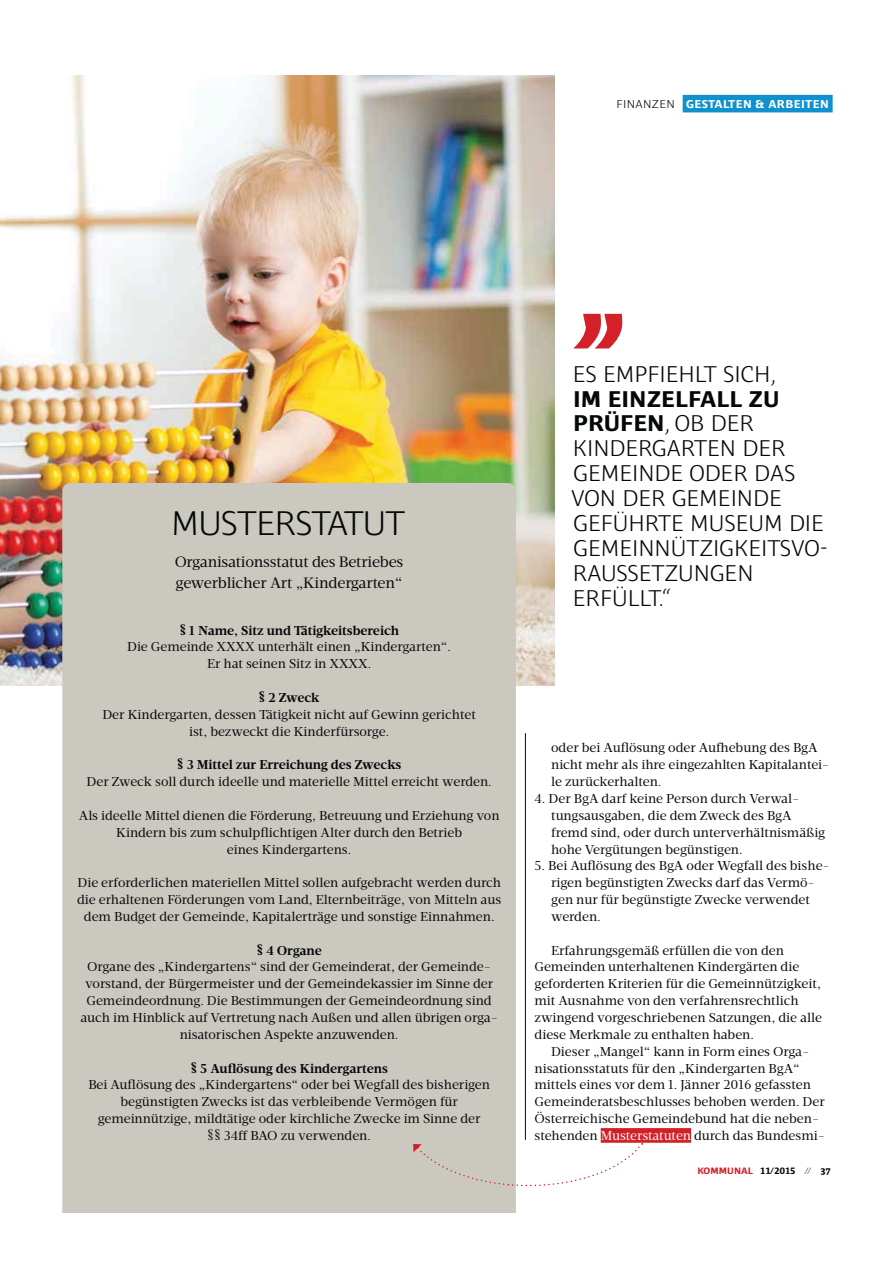
<style>
.page{position:relative;width:893px;height:1263px;background:#fff}
.page>*{position:absolute;margin:0;border:0;box-sizing:border-box;transform-origin:0 0}
.t1{font:300 35.1px "Ardoise Ptf";letter-spacing:-.02em;color:#040809}
.t2{font:300 23.4px/24.9px "Ardoise Ptf";color:#040809}
.t3{font:15.45px/20.5px "Velino Text";letter-spacing:-.015em;color:#040809}
.t4{font:13.2px/16.8px "Velino Text";letter-spacing:-.005em;color:#040809;text-align:center}
.t5{font:700 13.2px "Velino Text";letter-spacing:-.005em;color:#040809}
.t6{font:700 11.7px "Ardoise Ptf";letter-spacing:.03em;color:#fff}
.t7{font:300 11.7px "Ardoise Ptf";letter-spacing:.03em;color:#040809;scale:1.04 1}
.t8{font:700 9.45px "Ardoise Ptf";letter-spacing:.005em;color:#040809}
.s1{font-weight:700}
.s2{color:#fff}
.s3{color:#d31f28}
.s4{font-weight:300}
</style>
<div class="page">
<img style="left:0;top:75px;width:554px;height:610px">
<div style="left:62px;top:483px;width:454px;height:730px;background:#cac8bf"></div>
<div style="left:600px;top:1128px;width:91px;height:15px;background:#d31f28"></div>
<hr style="left:525px;top:733px;width:1px;height:407px;background:#040809">
<svg style="left:413px;top:1143px;width:229px;height:57px"></svg>
<svg style="left:573px;top:314px;width:49px;height:35px"></svg>
<div style="left:682px;top:95px;width:150px;height:17px;background:#0f91ce"></div>
<p class="t7" style="left:616px;top:100px;width:58px">FINANZEN</p>
<p class="t6" style="left:686px;top:99px;width:144px">GESTALTEN &amp; ARBEITEN</p>
<h1 class="t1" style="left:171px;top:511px;width:236px">MUSTERSTATUT</h1>
<p class="t3" style="left:175px;top:553px;width:230px">Organisationsstatut des Betriebes gewerblicher Art „Kindergarten“</p>
<p class="t5" style="left:179px;top:625px;width:221px">§ 1 Name, Sitz und Tätigkeitsbereich</p>
<p class="t4" style="left:127px;top:640px;width:325px">Die Gemeinde XXXX unterhält einen „Kindergarten“.<br>Er hat seinen Sitz in XXXX.</p>
<p class="t5" style="left:258px;top:692px;width:63px">§ 2 Zweck</p>
<p class="t4" style="left:102px;top:707px;width:375px">Der Kindergarten, dessen Tätigkeit nicht auf Gewinn gerichtet ist, bezweckt die Kinderfürsorge.</p>
<p class="t5" style="left:177px;top:760px;width:226px">§ 3 Mittel zur Erreichung des Zwecks</p>
<p class="t4" style="left:87px;top:774px;width:406px">Der Zweck soll durch ideelle und materielle Mittel erreicht werden.</p>
<p class="t4" style="left:79px;top:808px;width:422px">Als ideelle Mittel dienen die Förderung, Betreuung und Erziehung von<br>Kindern bis zum schulpflichtigen Alter durch den Betrieb<br>eines Kindergartens.</p>
<p class="t4" style="left:77px;top:875px;width:426px">Die erforderlichen materiellen Mittel sollen aufgebracht werden durch die erhaltenen Förderungen vom Land, Elternbeiträge, von Mitteln aus dem Budget der Gemeinde, Kapitalerträge und sonstige Einnahmen.</p>
<p class="t5" style="left:256px;top:945px;width:67px">§ 4 Organe</p>
<p class="t4" style="left:80px;top:960px;width:419px">Organe des „Kindergartens“ sind der Gemeinderat, der Gemeinde&shy;vorstand, der Bürgermeister und der Gemeindekassier im Sinne der Gemeindeordnung. Die Bestimmungen der Gemeindeordnung sind auch im Hinblick auf Vertretung nach Außen und allen übrigen orga&shy;nisatorischen Aspekte anzuwenden.</p>
<p class="t5" style="left:190px;top:1063px;width:199px">§ 5 Auflösung des Kindergartens</p>
<p class="t4" style="left:88px;top:1078px;width:403px">Bei Auflösung des „Kindergartens“ oder bei Wegfall des bisherigen begünstigten Zwecks ist das verbleibende Vermögen für gemeinnützige, mildtätige oder kirchliche Zwecke im Sinne der<br>§§ 34ff BAO zu verwenden.</p>
<h2 class="t2" style="left:572px;top:363px;width:206px">ES EMPFIEHLT SICH,</h2>
<h2 class="t2" style="left:571px;top:388px;width:257px"><span class="s1">IM EINZELFALL ZU<br>PRÜFEN</span>, OB DER<br>KINDERGARTEN DER<br>GEMEINDE ODER DAS<br>VON DER GEMEINDE<br>GEFÜHRTE MUSEUM DIE<br>GEMEINNÜTZIGKEITSVO-<br>RAUSSETZUNGEN<br>ERFÜLLT.“</h2>
<p class="t4" style="left:551px;top:741px;width:280px;text-align:left">oder bei Auflösung oder Aufhebung des BgA nicht mehr als ihre eingezahlten Kapitalantei&shy;le zurückerhalten.</p>
<p class="t4" style="left:551px;top:791px;width:275px;text-align:left;text-indent:-17px">4. Der BgA darf keine Person durch Verwal&shy;tungsausgaben, die dem Zweck des BgA fremd sind, oder durch unterverhältnismäßig hohe Vergütungen begünstigen.</p>
<p class="t4" style="left:551px;top:859px;width:280px;text-align:left;text-indent:-17px">5. Bei Auflösung des BgA oder Wegfall des bishe&shy;rigen begünstigten Zwecks darf das Vermö&shy;gen nur für begünstigte Zwecke verwendet werden.</p>
<p class="t4" style="left:534px;top:943px;width:289px;text-align:left;text-indent:17px">Erfahrungsgemäß erfüllen die von den Gemeinden unterhaltenen Kindergärten die geforderten Kriterien für die Gemeinnützigkeit, mit Ausnahme von den verfahrensrechtlich zwingend vorgeschriebenen Satzungen, die alle diese Merkmale zu enthalten haben.</p>
<p class="t4" style="left:534px;top:1044px;width:292px;text-align:left;text-indent:17px">Dieser „Mangel“ kann in Form eines Orga&shy;nisationsstatuts für den „Kindergarten BgA“ mittels eines vor dem 1. Jänner 2016 gefassten Gemeinderatsbeschlusses behoben werden. Der Österreichische Gemeindebund hat die neben&shy;stehenden <span class="s2">Musterstatuten</span> durch das Bundesmi-</p>
<p class="t8" style="left:697px;top:1167px;width:135px"><span class="s3">KOMMUNAL</span> 11/2015 <span class="s4">//</span> 37</p>
</div>
